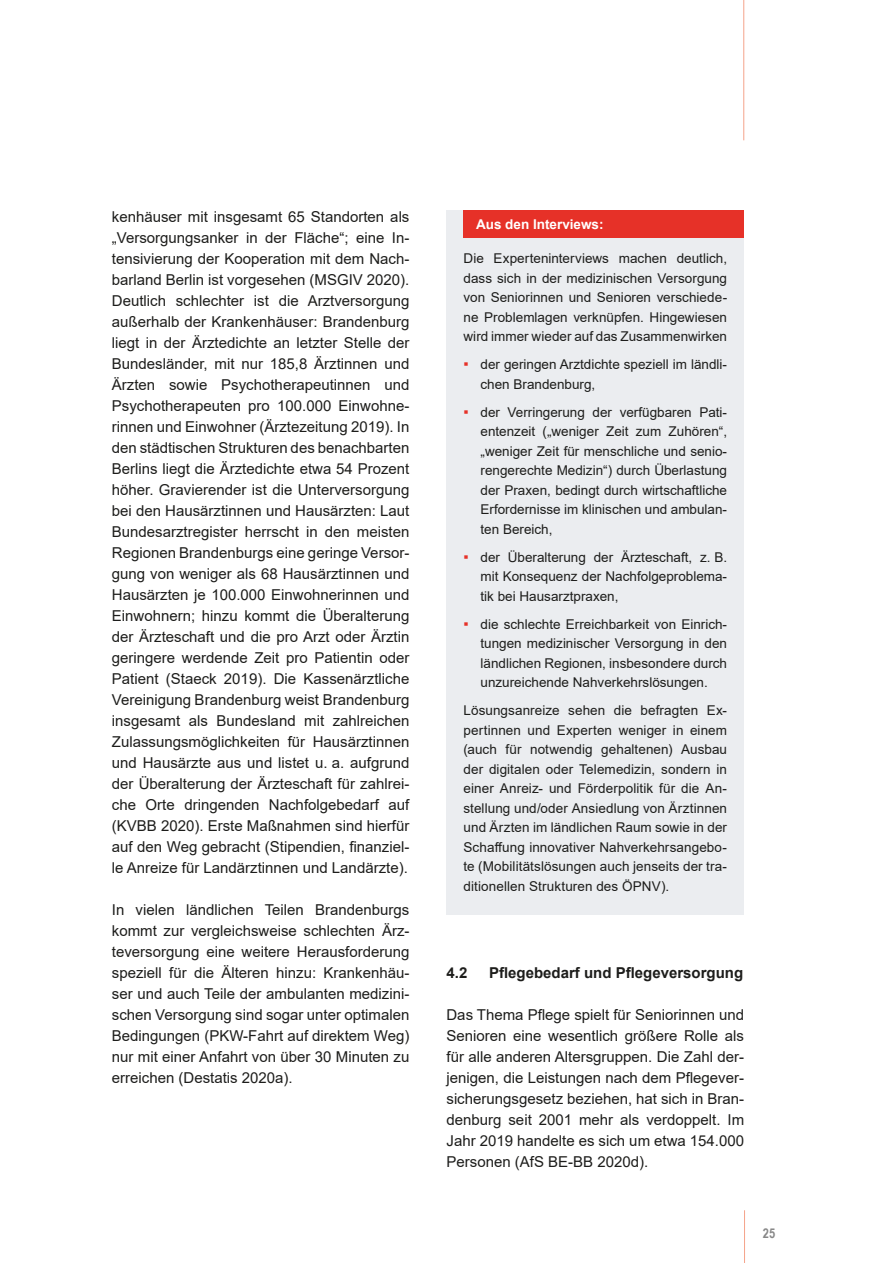
<style>
.page{position:relative;width:893px;height:1263px;background:#fff}
.page>*{position:absolute;margin:0;border:0;box-sizing:border-box;transform-origin:0 0}
.t1{font:15px/21px "Arial";color:#1d1d1b;text-align:justify}
.t2{font:700 15px "Arial";color:#1d1d1b}
.t3{font:13.5px/19.5px "Arial";color:#1d1d1b;text-align:justify}
.t4{font:700 13.5px "Arial";color:#fff}
.t5{font:700 13.5px "Arial Narrow";color:#878787}
.s1{font-size:15px;color:#e63128}
</style>
<div class="page">
<hr style="left:743px;top:0;width:1px;height:140px;background:#f5a38a">
<hr style="left:744px;top:1210px;width:1px;height:53px;background:#f5a38a">
<div style="left:446px;top:210px;width:298px;height:705px;background:#ebedf0"></div>
<div style="left:463px;top:210px;width:281px;height:28px;background:#e63128"></div>
<p class="t1" style="left:112px;top:206px;width:299px">kenhäuser mit insgesamt 65 Standorten als „Versorgungsanker in der Fläche“; eine In&shy;tensivierung der Kooperation mit dem Nach&shy;barland Berlin ist vorgesehen (MSGIV 2020).<br>Deutlich schlechter ist die Arztversorgung außerhalb der Krankenhäuser: Brandenburg liegt in der Ärztedichte an letzter Stelle der Bundesländer, mit nur 185,8 Ärztinnen und Ärzten sowie Psychotherapeutinnen und Psychotherapeuten pro 100.000 Einwohne&shy;rinnen und Einwohner (Ärztezeitung 2019). In den städtischen Strukturen des benachbarten Berlins liegt die Ärztedichte etwa 54 Prozent höher. Gravierender ist die Unterversorgung bei den Hausärztinnen und Hausärzten: Laut Bundesarztregister herrscht in den meisten Regionen Brandenburgs eine geringe Versor&shy;gung von weniger als 68 Hausärztinnen und Hausärzten je 100.000 Einwohnerinnen und Einwohnern; hinzu kommt die Überalterung der Ärzteschaft und die pro Arzt oder Ärztin geringere werdende Zeit pro Patientin oder Patient (Staeck 2019). Die Kassenärztliche Vereinigung Brandenburg weist Brandenburg insgesamt als Bundesland mit zahlreichen Zulassungsmöglichkeiten für Hausärztinnen und Hausärzte aus und listet u. a. aufgrund der Überalterung der Ärzteschaft für zahlrei&shy;che Orte dringenden Nachfolgebedarf auf (KVBB 2020). Erste Maßnahmen sind hierfür auf den Weg gebracht (Stipendien, finanziel&shy;le Anreize für Landärztinnen und Landärzte).</p>
<p class="t1" style="left:112px;top:899px;width:299px">In vielen ländlichen Teilen Brandenburgs kommt zur vergleichsweise schlechten Ärz&shy;teversorgung eine weitere Herausforderung speziell für die Älteren hinzu: Krankenhäu&shy;ser und auch Teile der ambulanten medizini&shy;schen Versorgung sind sogar unter optimalen Bedingungen (PKW-Fahrt auf direktem Weg) nur mit einer Anfahrt von über 30 Minuten zu erreichen (Destatis 2020a).</p>
<p class="t4" style="left:476px;top:215px;width:129px">Aus den Interviews:</p>
<p class="t3" style="left:463px;top:249px;width:265px">Die Experteninterviews machen deutlich, dass sich in der medizinischen Versorgung von Seniorinnen und Senioren verschiede&shy;ne Problemlagen verknüpfen. Hingewiesen wird immer wieder auf das Zusammenwirken</p>
<p class="t3" style="left:480px;top:355px;width:248px;text-indent:-17px"><span class="s1">▪</span> der geringen Arztdichte speziell im ländli&shy;chen Brandenburg,</p>
<p class="t3" style="left:480px;top:402px;width:248px;text-indent:-17px"><span class="s1">▪</span> der Verringerung der verfügbaren Pati&shy;entenzeit („weniger Zeit zum Zuhören“, „weniger Zeit für menschliche und senio&shy;rengerechte Medizin“) durch Überlastung der Praxen, bedingt durch wirtschaftliche Erfordernisse im klinischen und ambulan&shy;ten Bereich,</p>
<p class="t3" style="left:480px;top:547px;width:248px;text-indent:-17px"><span class="s1">▪</span> der Überalterung der Ärzteschaft, z. B. mit Konsequenz der Nachfolgeproblema&shy;tik bei Hausarztpraxen,</p>
<p class="t3" style="left:480px;top:614px;width:248px;text-indent:-17px"><span class="s1">▪</span> die schlechte Erreichbarkeit von Einrich&shy;tungen medizinischer Versorgung in den ländlichen Regionen, insbesondere durch unzureichende Nahverkehrslösungen.</p>
<p class="t3" style="left:463px;top:701px;width:265px">Lösungsanreize sehen die befragten Ex&shy;pertinnen und Experten weniger in einem (auch für notwendig gehaltenen) Ausbau der digitalen oder Telemedizin, sondern in einer Anreiz- und Förderpolitik für die An&shy;stellung und/oder Ansiedlung von Ärztinnen und Ärzten im ländlichen Raum sowie in der Schaffung innovativer Nahverkehrsangebo&shy;te (Mobilitätslösungen auch jenseits der tra&shy;ditionellen Strukturen des ÖPNV).</p>
<p class="t2" style="left:446px;top:962px;width:22px">4.2</p>
<p class="t2" style="left:489px;top:962px;width:256px">Pflegebedarf und Pflegeversorgung</p>
<p class="t1" style="left:446px;top:1004px;width:299px">Das Thema Pflege spielt für Seniorinnen und Senioren eine wesentlich größere Rolle als für alle anderen Altersgruppen. Die Zahl der&shy;jenigen, die Leistungen nach dem Pflegever&shy;sicherungsgesetz beziehen, hat sich in Bran&shy;denburg seit 2001 mehr als verdoppelt. Im Jahr 2019 handelte es sich um etwa 154.000<br>Personen (AfS BE-BB 2020d).</p>
<p class="t5" style="left:763px;top:1223px;width:14px">25</p>
</div>
